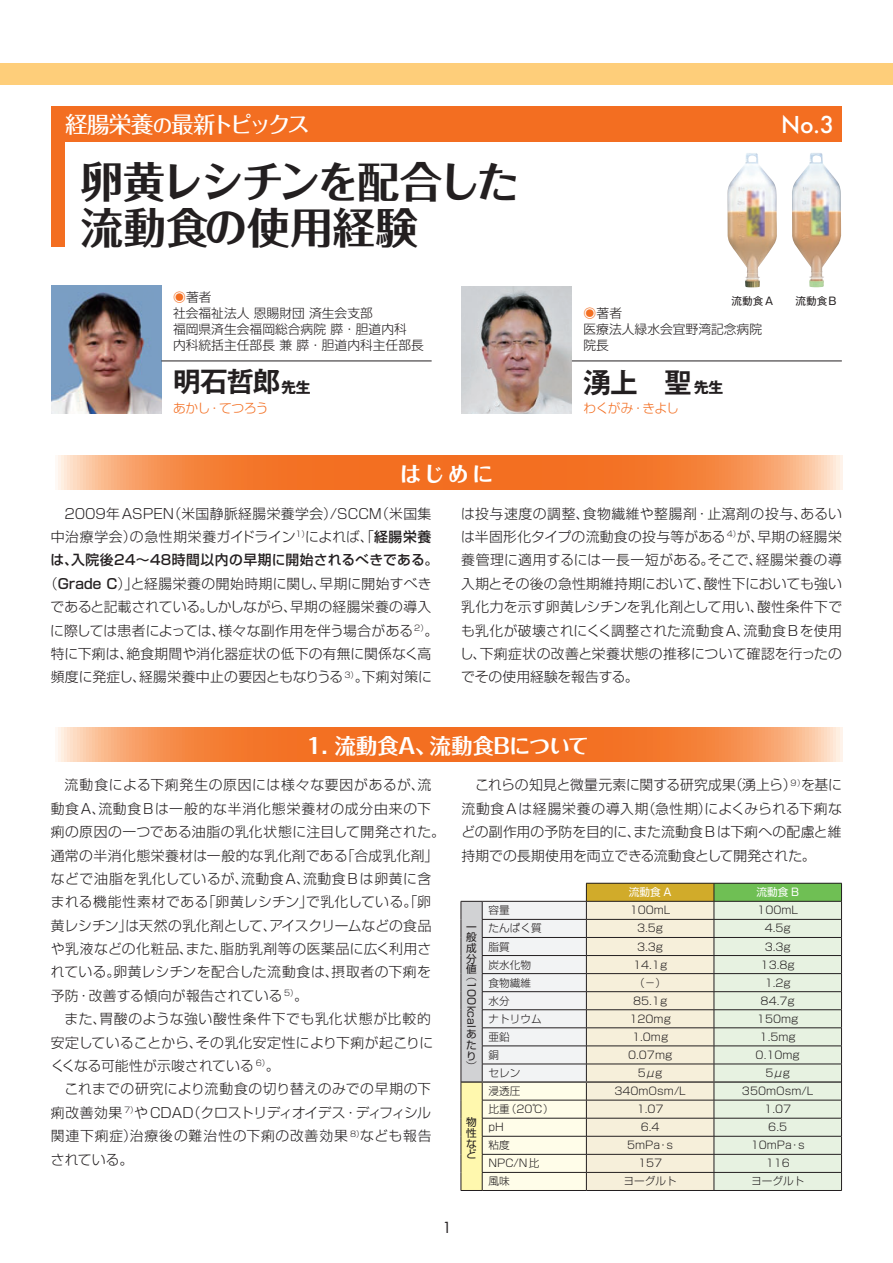
<style>
.page{position:relative;width:893px;height:1263px;background:#fff}
.page>*{position:absolute;margin:0;border:0;box-sizing:border-box;transform-origin:0 0}
.t1{font:700 42.45px/45.8px "Folk Pro";letter-spacing:-.045em;color:#231f20}
.t2{font:700 27.6px "Gothic MB101 Pr 6 N De";letter-spacing:-.04em;color:#231f20}
.t3{font:500 22.65px "Folk Pro";letter-spacing:-.15em;color:#fff}
.t4{font:500 22.65px "Futura";color:#fff}
.t5{font:700 21.3px "Folk Pro";color:#fff}
.t6{font:14.85px "Futura Std";color:#231f20}
.t7{font:300 13.8px/23.4px "Shin Go Pr 6 N";letter-spacing:.02em;color:#231f20;text-align:justify}
.t8{font:300 13.8px "Shin Go Pr 6 N";letter-spacing:.04em;color:#231f20}
.t9{font:300 13.8px "Shin Go Pr 6 N";color:#231f20}
.t10{font:500 13.8px "Shin Go Pr 6 N";letter-spacing:.015em;color:#231f20}
.t11{font:300 12.75px/15.9px "Shin Go Pr 6 N";color:#231f20}
.t12{font:300 12.75px "Shin Go Pr 6 N";letter-spacing:-.045em;color:#f36e21}
.t13{font:300 10.65px "Shin Go Pr 6 N";color:#231f20}
.t14{font:10.65px/10.6px "Shin Go Pr 6 N";color:#231f20;text-align:justify}
.t15{font:10.65px "Gothic MB101 Pr 6 N";letter-spacing:.005em;color:#231f20}
.t16{font:10.65px "Shin Go Pr 6 N";color:#fff}
.s1{font-size:19.5px}
.s2{color:#f36e21}
.s3{font-family:"Gothic MB101 Pr 6 N";font-size:14.85px}
.s4{font-weight:500}
</style>
<div class="page">
<div style="left:51px;top:141px;width:13px;height:106px;background:#f36e21"></div>
<div style="left:0;top:64px;width:893px;height:21px;background:#fece7a"></div>
<div style="left:51px;top:106px;width:791px;height:36px;background:#f36e21"></div>
<img style="left:51px;top:286px;width:111px;height:127px">
<img style="left:461px;top:286px;width:111px;height:128px">
<hr style="left:572px;top:361px;width:270px;height:1px;background:#231f20">
<hr style="left:161px;top:361px;width:271px;height:1px;background:#231f20">
<svg style="left:58px;top:728px;width:784px;height:34px;background:#f58744"></svg>
<svg style="left:58px;top:456px;width:784px;height:34px;background:#f58744"></svg>
<img style="left:727px;top:153px;width:50px;height:134px">
<img style="left:792px;top:153px;width:49px;height:134px">
<svg style="left:461px;top:883px;width:381px;height:308px"></svg>
<h3 class="t3" style="left:65px;top:105px;width:246px">経腸栄養<span class="s1">の</span>最新トピックス</h3>
<h3 class="t4" style="left:781px;top:109px;width:54px">No.3</h3>
<h1 class="t1" style="left:81px;top:154px;width:440px">卵黄レシチンを配合した流動食の使用経験</h1>
<p class="t11" style="left:173px;top:288px;width:252px"><span class="s2">◉</span>著者<br>社会福祉法人恩賜財団済生会支部<br>福岡県済生会福岡総合病院膵・胆道内科<br>内科統括主任部長兼膵・胆道内科主任部長</p>
<h2 class="t2" style="left:173px;top:359px;width:139px">明石哲郎<span class="s3">先生</span></h2>
<p class="t12" style="left:173px;top:397px;width:97px">あかし・てつろう</p>
<h3 class="t5" style="left:400px;top:456px;width:95px">はじめに</h3>
<p class="t15" style="left:731px;top:292px;width:43px">流動食A</p>
<p class="t15" style="left:795px;top:292px;width:43px">流動食B</p>
<p class="t11" style="left:584px;top:304px;width:180px"><span class="s2">◉</span>著者<br>医療法人緑水会宜野湾記念病院院長</p>
<h2 class="t2" style="left:584px;top:359px;width:141px">湧上　聖<span class="s3">先生</span></h2>
<p class="t12" style="left:584px;top:397px;width:97px">わくがみ・きよし</p>
<p class="t7" style="left:63px;top:500px;width:370px">２００９年ASPEN（米国静脈経腸栄養学会）/SCCM（米国集</p>
<p class="t7" style="left:51px;top:524px;width:382px">中治療学会）の急性期栄養ガイドライン<sup>１）</sup>によれば、「<span class="s4">経腸栄養</span></p>
<p class="t10" style="left:51px;top:549px;width:389px">は、入院後２４～４８時間以内の早期に開始されるべきである。</p>
<p class="t8" style="left:44px;top:572px;width:389px">（<span class="s4">ＧｒａｄｅＣ</span>）」と経腸栄養の開始時期に関し、早期に開始すべき</p>
<p class="t7" style="left:51px;top:594px;width:382px">であると記載されている。しかしながら、早期の経腸栄養の導入</p>
<p class="t9" style="left:50px;top:619px;width:390px">に際しては患者によっては、様々な副作用を伴う場合がある<sup>2）</sup>。</p>
<p class="t7" style="left:51px;top:641px;width:382px">特に下痢は、絶食期間や消化器症状の低下の有無に関係なく高</p>
<p class="t7" style="left:51px;top:664px;width:383px">頻度に発症し、経腸栄養中止の要因ともなりうる<sup>3）</sup>。下痢対策に</p>
<p class="t7" style="left:460px;top:500px;width:384px">は投与速度の調整、食物繊維や整腸剤・止瀉剤の投与、あるいは半固形化タイプの流動食の投与等がある<sup>4）</sup>が、早期の経腸栄養管理に適用するには一長一短がある。そこで、経腸栄養の導入期とその後の急性期維持期において、酸性下においても強い乳化力を示す卵黄レシチンを乳化剤として用い、酸性条件下でも乳化が破壊されにくく調整された流動食A、流動食Bを使用し、下痢症状の改善と栄養状態の推移について確認を行ったのでその使用経験を報告する。</p>
<h3 class="t5" style="left:304px;top:727px;width:287px">１．流動食A、流動食Bについて</h3>
<p class="t7" style="left:51px;top:772px;width:396px;text-align:left">　流動食による下痢発生の原因には様々な要因があるが、流動食A、流動食Bは一般的な半消化態栄養材の成分由来の下痢の原因の一つである油脂の乳化状態に注目して開発された。通常の半消化態栄養材は一般的な乳化剤である「合成乳化剤」などで油脂を乳化しているが、流動食A、流動食Bは卵黄に含まれる機能性素材である「卵黄レシチン」で乳化している。「卵黄レシチン」は天然の乳化剤として、アイスクリームなどの食品や乳液などの化粧品、また、脂肪乳剤等の医薬品に広く利用されている。卵黄レシチンを配合した流動食は、摂取者の下痢を予防・改善する傾向が報告されている <sup>5）</sup>。<br>　また、胃酸のような強い酸性条件下でも乳化状態が比較的安定していることから、その乳化安定性により下痢が起こりにくくなる可能性が示唆されている <sup>6）</sup>。<br>　これまでの研究により流動食の切り替えのみでの早期の下痢改善効果 <sup>7）</sup>や CDAD（クロストリディオイデス・ディフィシル関連下痢症）治療後の難治性の下痢の改善効果 <sup>8）</sup>なども報告されている。</p>
<p class="t7" style="left:462px;top:772px;width:382px;text-indent:14px">これらの知見と微量元素に関する研究成果（湧上ら）<sup>９）</sup>を基に流動食Aは経腸栄養の導入期（急性期）によくみられる下痢などの副作用の予防を目的に、また流動食Bは下痢への配慮と維持期での長期使用を両立できる流動食として開発された。</p>
<p class="t16" style="left:629px;top:883px;width:44px">流動食 A</p>
<p class="t16" style="left:756px;top:883px;width:44px">流動食 B</p>
<p class="t13" style="left:489px;top:901px;width:23px">容量</p>
<p class="t13" style="left:630px;top:901px;width:42px">100mL</p>
<p class="t13" style="left:757px;top:901px;width:42px">100mL</p>
<p class="t13" style="left:489px;top:920px;width:55px">たんぱく質</p>
<p class="t13" style="left:637px;top:920px;width:28px">3.5g</p>
<p class="t13" style="left:765px;top:920px;width:28px">4.5g</p>
<p class="t13" style="left:489px;top:938px;width:23px">脂質</p>
<p class="t13" style="left:637px;top:938px;width:28px">3.3g</p>
<p class="t13" style="left:765px;top:938px;width:28px">3.3g</p>
<p class="t13" style="left:489px;top:956px;width:44px">炭水化物</p>
<p class="t13" style="left:633px;top:956px;width:36px">14.1g</p>
<p class="t13" style="left:761px;top:956px;width:36px">13.8g</p>
<p class="t13" style="left:489px;top:974px;width:44px">食物繊維</p>
<p class="t13" style="left:634px;top:974px;width:33px">（－）</p>
<p class="t13" style="left:765px;top:974px;width:28px">1.2g</p>
<p class="t13" style="left:489px;top:992px;width:23px">水分</p>
<p class="t13" style="left:633px;top:992px;width:36px">85.1g</p>
<p class="t13" style="left:761px;top:992px;width:36px">84.7g</p>
<p class="t13" style="left:489px;top:1010px;width:55px">ナトリウム</p>
<p class="t13" style="left:629px;top:1010px;width:43px">120mg</p>
<p class="t13" style="left:757px;top:1010px;width:43px">150mg</p>
<p class="t13" style="left:489px;top:1028px;width:23px">亜鉛</p>
<p class="t13" style="left:632px;top:1028px;width:38px">1.0mg</p>
<p class="t13" style="left:760px;top:1028px;width:38px">1.5mg</p>
<p class="t13" style="left:489px;top:1046px;width:12px">銅</p>
<p class="t13" style="left:628px;top:1046px;width:46px">0.07mg</p>
<p class="t13" style="left:756px;top:1046px;width:46px">0.10mg</p>
<p class="t13" style="left:489px;top:1064px;width:33px">セレン</p>
<p class="t13" style="left:638px;top:1064px;width:26px">5μg</p>
<p class="t13" style="left:765px;top:1064px;width:26px">5μg</p>
<p class="t14" style="left:466px;top:921px;width:12px">一般成分値</p>
<p class="t13" style="left:466px;top:967px;width:12px">（</p>
<p class="t14" style="left:478px;top:981px;width:48px;rotate:90deg">100kcal</p>
<p class="t14" style="left:466px;top:1028px;width:11px">あたり</p>
<p class="t13" style="left:466px;top:1057px;width:12px">）</p>
<p class="t13" style="left:489px;top:1082px;width:33px">浸透圧</p>
<p class="t13" style="left:614px;top:1082px;width:73px">340mOsm/L</p>
<p class="t13" style="left:742px;top:1082px;width:73px">350mOsm/L</p>
<p class="t13" style="left:489px;top:1100px;width:67px">比重（20℃）</p>
<p class="t13" style="left:637px;top:1100px;width:28px">1.07</p>
<p class="t13" style="left:764px;top:1100px;width:28px">1.07</p>
<p class="t13" style="left:489px;top:1118px;width:17px">pH</p>
<p class="t13" style="left:641px;top:1118px;width:20px">6.4</p>
<p class="t13" style="left:768px;top:1118px;width:20px">6.5</p>
<p class="t13" style="left:489px;top:1136px;width:23px">粘度</p>
<p class="t13" style="left:627px;top:1136px;width:47px">5mPa・s</p>
<p class="t13" style="left:751px;top:1136px;width:56px">10mPa・s</p>
<p class="t13" style="left:489px;top:1154px;width:52px">NPC/N比</p>
<p class="t13" style="left:638px;top:1154px;width:26px">157</p>
<p class="t13" style="left:766px;top:1154px;width:26px">116</p>
<p class="t13" style="left:489px;top:1173px;width:23px">風味</p>
<p class="t13" style="left:624px;top:1173px;width:55px">ヨーグルト</p>
<p class="t13" style="left:751px;top:1173px;width:55px">ヨーグルト</p>
<p class="t14" style="left:466px;top:1116px;width:12px">物性など</p>
<p class="t6" style="left:443px;top:1218px;width:11px">1</p>
</div>
